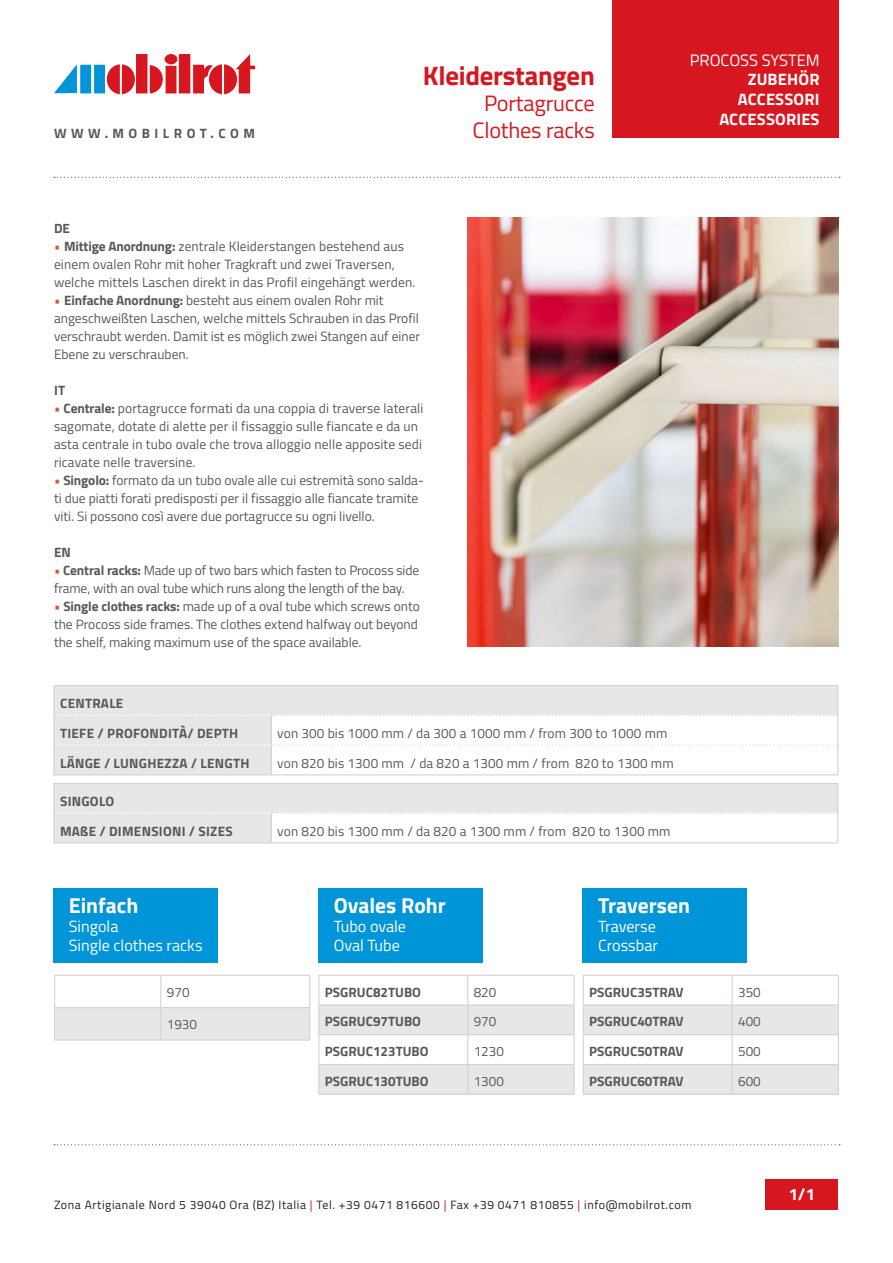
<style>
.page{position:relative;width:893px;height:1263px;background:#fff}
.page>*{position:absolute;margin:0;border:0;box-sizing:border-box;transform-origin:0 0}
.t1{font:700 26.7px "Titillium Web";letter-spacing:-.01em;color:#d7171f}
.t2{font:22.35px/26.7px "Titillium Web";letter-spacing:-.01em;color:#d7171f;text-align:center}
.t3{font:700 21.6px "Titillium Web";color:#fff}
.t4{font:700 16.5px/19.8px "Titillium Web";letter-spacing:.01em;color:#fff;text-align:right}
.t5{font:16.5px "Titillium Web";color:#fff}
.t6{font:16.2px "Titillium Web";color:#fff}
.t7{font:13.5px/18px "Titillium Web";color:#57585a}
.t8{font:700 13.5px "Titillium Web";color:#57585a}
.t9{font:700 13.5px "Titillium Web";letter-spacing:.02em;color:#57585a}
.t10{font:700 13.5px "Titillium Web";letter-spacing:.33em;color:#57585a}
.t11{font:700 13.35px "Titillium Web";color:#57585a}
.t12{font:12px "Titillium Web";letter-spacing:.05em;color:#231f20}
.s1{color:#df533a}
.s2{font-weight:700}
.s3{color:#d7171f}
</style>
<div class="page">
<svg style="left:54px;top:177px;width:786px;height:1px"></svg>
<svg style="left:54px;top:1144px;width:786px;height:1px"></svg>
<svg style="left:54px;top:54px;width:201px;height:40px"></svg>
<div style="left:765px;top:1179px;width:73px;height:30px;background:#d7171f"></div>
<div style="left:612px;top:0;width:227px;height:138px;background:#d7171f"></div>
<img style="left:468px;top:218px;width:371px;height:429px">
<svg style="left:55px;top:976px;width:254px;height:63px"></svg>
<hr style="left:54px;top:975px;width:107px;height:1px;background:#d1d2d4">
<hr style="left:54px;top:976px;width:1px;height:31px;background:#d1d2d4">
<hr style="left:161px;top:975px;width:149px;height:1px;background:#d1d2d4">
<hr style="left:160px;top:976px;width:1px;height:31px;background:#d1d2d4">
<hr style="left:309px;top:976px;width:1px;height:31px;background:#d1d2d4">
<hr style="left:54px;top:1007px;width:107px;height:1px;background:#d1d2d4">
<hr style="left:54px;top:1008px;width:1px;height:31px;background:#d1d2d4">
<hr style="left:161px;top:1007px;width:149px;height:1px;background:#d1d2d4">
<hr style="left:160px;top:1008px;width:1px;height:31px;background:#d1d2d4">
<hr style="left:309px;top:1008px;width:1px;height:31px;background:#d1d2d4">
<hr style="left:54px;top:1039px;width:107px;height:1px;background:#d1d2d4">
<hr style="left:161px;top:1039px;width:149px;height:1px;background:#d1d2d4">
<div style="left:53px;top:888px;width:165px;height:75px;background:#0095d9"></div>
<hr style="left:53px;top:685px;width:218px;height:1px;background:#d1d2d4">
<hr style="left:53px;top:686px;width:2px;height:29px;background:#d1d2d4">
<hr style="left:271px;top:685px;width:567px;height:1px;background:#d1d2d4">
<hr style="left:53px;top:715px;width:2px;height:30px;background:#d1d2d4">
<hr style="left:53px;top:745px;width:2px;height:29px;background:#d1d2d4">
<hr style="left:53px;top:774px;width:218px;height:1px;background:#d1d2d4">
<hr style="left:271px;top:774px;width:567px;height:1px;background:#d1d2d4">
<hr style="left:53px;top:783px;width:218px;height:1px;background:#d1d2d4">
<hr style="left:53px;top:784px;width:2px;height:29px;background:#d1d2d4">
<hr style="left:271px;top:783px;width:567px;height:1px;background:#d1d2d4">
<hr style="left:53px;top:813px;width:2px;height:29px;background:#d1d2d4">
<svg style="left:55px;top:784px;width:783px;height:58px"></svg>
<svg style="left:55px;top:686px;width:783px;height:88px"></svg>
<hr style="left:53px;top:842px;width:218px;height:1px;background:#d1d2d4">
<hr style="left:271px;top:842px;width:567px;height:1px;background:#d1d2d4">
<hr style="left:468px;top:975px;width:107px;height:1px;background:#d1d2d4">
<hr style="left:573px;top:976px;width:2px;height:28px;background:#d1d2d4">
<hr style="left:468px;top:1004px;width:107px;height:1px;background:#d1d2d4">
<hr style="left:573px;top:1005px;width:2px;height:29px;background:#d1d2d4">
<hr style="left:468px;top:1034px;width:107px;height:1px;background:#d1d2d4">
<hr style="left:573px;top:1035px;width:2px;height:29px;background:#d1d2d4">
<hr style="left:468px;top:1064px;width:107px;height:1px;background:#d1d2d4">
<svg style="left:318px;top:975px;width:256px;height:119px"></svg>
<hr style="left:573px;top:1065px;width:2px;height:29px;background:#d1d2d4">
<hr style="left:318px;top:1094px;width:150px;height:1px;background:#d1d2d4">
<hr style="left:468px;top:1094px;width:107px;height:1px;background:#d1d2d4">
<div style="left:318px;top:888px;width:165px;height:75px;background:#0095d9"></div>
<svg style="left:583px;top:975px;width:256px;height:119px"></svg>
<hr style="left:583px;top:1094px;width:149px;height:1px;background:#d1d2d4">
<hr style="left:732px;top:1094px;width:107px;height:1px;background:#d1d2d4">
<div style="left:583px;top:888px;width:164px;height:75px;background:#0095d9"></div>
<p class="t10" style="left:54px;top:123px;width:203px">WWW.MOBILROT.COM</p>
<h1 class="t1" style="left:423px;top:55px;width:173px">Kleiderstangen</h1>
<h2 class="t2" style="left:473px;top:89px;width:124px">Portagrucce<br>Clothes racks</h2>
<p class="t5" style="left:690px;top:48px;width:131px">PROCOSS SYSTEM</p>
<p class="t4" style="left:719px;top:69px;width:102px">ZUBEHÖR<br>ACCESSORI<br>ACCESSORIES</p>
<p class="t11" style="left:54px;top:218px;width:17px">DE</p>
<p class="t7" style="left:54px;top:236px;width:363px"><span class="s1">•</span> <span class="s2">Mittige Anordnung:</span> zentrale Kleiderstangen bestehend aus einem ovalen Rohr mit hoher Tragkraft und zwei Traversen, welche mittels Laschen direkt in das Profil eingehängt werden.</p>
<p class="t7" style="left:54px;top:290px;width:368px"><span class="s1">•</span> <span class="s2">Einfache Anordnung:</span> besteht aus einem ovalen Rohr mit angeschweißten Laschen, welche mittels Schrauben in das Profil verschraubt werden. Damit ist es möglich zwei Stangen auf einer Ebene zu verschrauben.</p>
<p class="t8" style="left:54px;top:380px;width:13px">IT</p>
<p class="t7" style="left:54px;top:398px;width:371px"><span class="s1">•</span> <span class="s2">Centrale:</span> portagrucce formati da una coppia di traverse laterali sagomate, dotate di alette per il fissaggio sulle fiancate e da un asta centrale in tubo ovale che trova alloggio nelle apposite sedi ricavate nelle traversine.</p>
<p class="t7" style="left:54px;top:470px;width:371px"><span class="s1">•</span> <span class="s2">Singolo:</span> formato da un tubo ovale alle cui estremità sono salda&shy;ti due piatti forati predisposti per il fissaggio alle fiancate tramite viti. Si possono così avere due portagrucce su ogni livello.</p>
<p class="t8" style="left:54px;top:542px;width:18px">EN</p>
<p class="t7" style="left:54px;top:560px;width:367px"><span class="s1">•</span> <span class="s2">Central racks:</span> Made up of two bars which fasten to Procoss side frame, with an oval tube which runs along the length of the bay.</p>
<p class="t7" style="left:54px;top:596px;width:367px"><span class="s1">•</span> <span class="s2">Single clothes racks:</span> made up of a oval tube which screws onto the Procoss side frames. The clothes extend halfway out beyond the shelf, making maximum use of the space available.</p>
<p class="t9" style="left:60px;top:693px;width:65px">CENTRALE</p>
<p class="t9" style="left:60px;top:723px;width:180px">TIEFE / PROFONDITÀ/ DEPTH</p>
<p class="t7" style="left:277px;top:723px;width:392px">von 300 bis 1000 mm / da 300 a 1000 mm / from 300 to 1000 mm</p>
<p class="t9" style="left:60px;top:753px;width:191px">LÄNGE / LUNGHEZZA / LENGTH</p>
<p class="t7" style="left:277px;top:753px;width:398px">von 820 bis 1300 mm / da 820 a 1300 mm / from 820 to 1300 mm</p>
<p class="t9" style="left:60px;top:791px;width:56px">SINGOLO</p>
<p class="t9" style="left:60px;top:821px;width:174px">MAßE / DIMENSIONI / SIZES</p>
<p class="t7" style="left:277px;top:821px;width:395px">von 820 bis 1300 mm / da 820 a 1300 mm / from 820 to 1300 mm</p>
<p class="t3" style="left:69px;top:888px;width:71px">Einfach</p>
<p class="t6" style="left:69px;top:914px;width:51px">Singola</p>
<p class="t6" style="left:69px;top:934px;width:135px">Single clothes racks</p>
<p class="t7" style="left:167px;top:982px;width:24px">970</p>
<p class="t7" style="left:167px;top:1014px;width:32px">1930</p>
<p class="t3" style="left:334px;top:888px;width:114px">Ovales Rohr</p>
<p class="t6" style="left:334px;top:914px;width:74px">Tubo ovale</p>
<p class="t6" style="left:334px;top:934px;width:68px">Oval Tube</p>
<p class="t8" style="left:325px;top:981px;width:98px">PSGRUC82TUBO</p>
<p class="t7" style="left:474px;top:982px;width:24px">820</p>
<p class="t8" style="left:325px;top:1011px;width:98px">PSGRUC97TUBO</p>
<p class="t7" style="left:474px;top:1012px;width:24px">970</p>
<p class="t8" style="left:325px;top:1041px;width:105px">PSGRUC123TUBO</p>
<p class="t7" style="left:474px;top:1042px;width:32px">1230</p>
<p class="t8" style="left:325px;top:1071px;width:105px">PSGRUC130TUBO</p>
<p class="t7" style="left:474px;top:1071px;width:32px">1300</p>
<p class="t3" style="left:598px;top:888px;width:93px">Traversen</p>
<p class="t6" style="left:598px;top:914px;width:59px">Traverse</p>
<p class="t6" style="left:598px;top:934px;width:62px">Crossbar</p>
<p class="t8" style="left:589px;top:981px;width:96px">PSGRUC35TRAV</p>
<p class="t7" style="left:738px;top:982px;width:24px">350</p>
<p class="t8" style="left:589px;top:1011px;width:96px">PSGRUC40TRAV</p>
<p class="t7" style="left:738px;top:1012px;width:24px">400</p>
<p class="t8" style="left:589px;top:1041px;width:96px">PSGRUC50TRAV</p>
<p class="t7" style="left:738px;top:1042px;width:24px">500</p>
<p class="t8" style="left:589px;top:1071px;width:96px">PSGRUC60TRAV</p>
<p class="t7" style="left:738px;top:1071px;width:24px">600</p>
<p class="t12" style="left:54px;top:1196px;width:639px">Zona Artigianale Nord 5 39040 Ora (BZ) Italia <span class="s3">|</span> Tel. +39 0471 816600 <span class="s3">|</span> Fax +39 0471 810855 <span class="s3">|</span> info@mobilrot.com</p>
<p class="t4" style="left:789px;top:1184px;width:28px">1/1</p>
</div>
